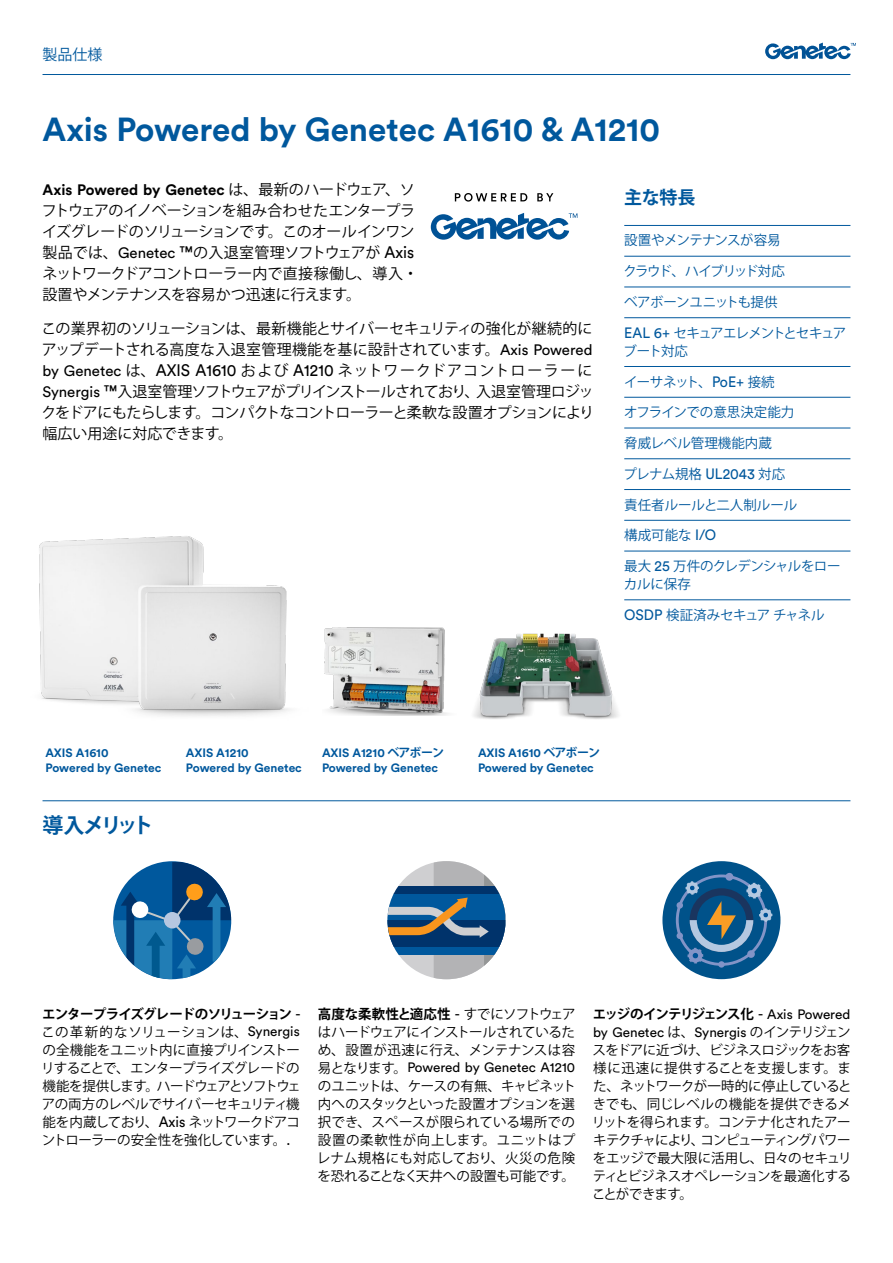
<style>
.page{position:relative;width:893px;height:1263px;background:#fff}
.page>*{position:absolute;margin:0;border:0;box-sizing:border-box;transform-origin:0 0}
.Document_title{font:700 33px "Circular Pro";color:#00589d}
.Section_Heading_-Rule_above{font:700 21px "Koz Go Pr 6 N";letter-spacing:-.17em;color:#00589d}
.Sidebar_heading{font:700 18px "Koz Go Pr 6 N";color:#00589d}
.Body_text{font:15px/21.1px "Koz Go Pr 6 N";letter-spacing:-.035em;color:#000}
.Document_type{font:15px "Koz Go Pr 6 N";color:#00589d}
.Key_benefits_text{font:13.5px/18px "Koz Go Pr 6 N";letter-spacing:-.03em;color:#000;text-align:justify}
.Side_key_features_list{font:13.5px/18px "Koz Go Pr 6 N";letter-spacing:-.02em;color:#00589d}
.Side_key_features_list-2{font:13.5px "Koz Go Pr 6 N";letter-spacing:-.04em;color:#00589d}
.Side_key_features_list-3{font:13.5px "Koz Go Pr 6 N";color:#00589d}
.Side_key_features_list-4{font:13.5px/18px "Koz Go Pr 6 N";letter-spacing:-.09em;color:#00589d}
.Side_key_features_list-5{font:13.5px "Koz Go Pr 6 N";letter-spacing:-.1em;color:#00589d}
.t1{font:700 12px/15px "Circular Pro";color:#00589d}
.s1{font-family:"Circular Pro";font-weight:700}
.s2{font-family:"Circular Pro"}
.s3{font-family:"Circular Pro";font-size:16.5px}
.s4{font-family:"Circular Pro";font-size:14.85px}
.s5{font-family:"Koz Go Pr 6 N"}
.s6{font-weight:700}
</style>
<div class="page">
<hr style="left:624px;top:225px;width:226px;height:1px;background:#00589d">
<hr style="left:624px;top:256px;width:226px;height:1px;background:#00589d">
<hr style="left:624px;top:287px;width:226px;height:1px;background:#00589d">
<hr style="left:624px;top:317px;width:226px;height:1px;background:#00589d">
<hr style="left:624px;top:366px;width:226px;height:1px;background:#00589d">
<hr style="left:624px;top:397px;width:226px;height:1px;background:#00589d">
<hr style="left:624px;top:428px;width:226px;height:1px;background:#00589d">
<hr style="left:624px;top:458px;width:226px;height:1px;background:#00589d">
<hr style="left:624px;top:489px;width:226px;height:1px;background:#00589d">
<hr style="left:624px;top:520px;width:226px;height:1px;background:#00589d">
<hr style="left:624px;top:551px;width:226px;height:1px;background:#00589d">
<hr style="left:624px;top:599px;width:226px;height:1px;background:#00589d">
<hr style="left:43px;top:74px;width:807px;height:1px;background:#00589d">
<svg style="left:765px;top:43px;width:91px;height:16px"></svg>
<hr style="left:43px;top:800px;width:807px;height:1px;background:#00589d">
<div style="left:662px;top:861px;width:118px;height:118px;background:#00528a;border-radius:50%"></div>
<div style="left:718px;top:961px;width:7px;height:7px;background:#8294c7;border-radius:50%"></div>
<svg style="left:676px;top:872px;width:96px;height:91px"></svg>
<svg style="left:113px;top:861px;width:119px;height:119px"></svg>
<div style="left:164px;top:912px;width:16px;height:16px;background:#b7c7e0;border-radius:50%"></div>
<svg style="left:387px;top:861px;width:118px;height:118px"></svg>
<svg style="left:431px;top:213px;width:146px;height:27px"></svg>
<svg style="left:455px;top:193px;width:72px;height:9px"></svg>
<svg style="left:537px;top:193px;width:16px;height:8px"></svg>
<img style="left:39px;top:536px;width:251px;height:180px">
<img style="left:324px;top:627px;width:125px;height:89px">
<img style="left:473px;top:633px;width:146px;height:86px">
<p class="Document_type" style="left:43px;top:46px;width:61px">製品仕様</p>
<p class="Document_title" style="left:43px;top:106px;width:619px">Axis Powered by Genetec A1610 &amp; A1210</p>
<p class="Body_text" style="left:42px;top:179px;width:378px"><span class="s1">Axis Powered by Genetec</span> は、最新のハードウェア、ソフトウェアのイノベーションを組み合わせたエンタープライズグレードのソリューションです。このオールインワン製品では、<span class="s2">Genetec</span> <span class="s3">™</span>の入退室管理ソフトウェアが <span class="s3">Axis</span>ネットワークドアコントローラー内で直接稼働し、導入・設置やメンテナンスを容易かつ迅速に行えます。</p>
<p class="Body_text" style="left:41px;top:318px;width:554px;text-align:justify">この業界初のソリューションは、最新機能とサイバーセキュリティの強化が継続的にアップデートされる高度な入退室管理機能を基に設計されています。<span class="s2">Axis Powered by Genetec</span> は、<span class="s3">AXIS A1610</span> および <span class="s3">A1210</span> ネットワークドアコントローラーに<span class="s2">Synergis</span> <span class="s3">™</span>入退室管理ソフトウェアがプリインストールされており、入退室管理ロジックをドアにもたらします。コンパクトなコントローラーと柔軟な設置オプションにより幅広い用途に対応できます。</p>
<p class="Sidebar_heading" style="left:624px;top:187px;width:73px">主な特長</p>
<p class="Side_key_features_list-2" style="left:624px;top:233px;width:158px">設置やメンテナンスが容易</p>
<p class="Side_key_features_list-5" style="left:623px;top:264px;width:163px">クラウド、ハイブリッド対応</p>
<p class="Side_key_features_list-2" style="left:624px;top:294px;width:155px">ベアボーンユニットも提供</p>
<p class="Side_key_features_list-4" style="left:624px;top:324px;width:224px"><span class="s4">EAL 6+</span> セキュアエレメントとセキュアブート対応</p>
<p class="Side_key_features_list-2" style="left:624px;top:374px;width:152px">イーサネット、<span class="s4">PoE+</span> 接続</p>
<p class="Side_key_features_list-3" style="left:624px;top:405px;width:172px">オフラインでの意思決定能力</p>
<p class="Side_key_features_list-3" style="left:624px;top:435px;width:149px">脅威レベル管理機能内蔵</p>
<p class="Side_key_features_list" style="left:624px;top:465px;width:163px">プレナム規格 <span class="s4">UL2043</span> 対応</p>
<p class="Side_key_features_list-3" style="left:624px;top:497px;width:175px">責任者ルールと二人制ルール</p>
<p class="Side_key_features_list" style="left:624px;top:527px;width:94px">構成可能な <span class="s4">I/O</span></p>
<p class="Side_key_features_list" style="left:624px;top:557px;width:218px">最大 <span class="s4">25</span> 万件のクレデンシャルをローカルに保存</p>
<p class="Side_key_features_list" style="left:624px;top:606px;width:202px"><span class="s4">OSDP</span> 検証済みセキュアチャネル</p>
<p class="t1" style="left:45px;top:745px;width:117px">AXIS A1610<br>Powered by Genetec</p>
<p class="t1" style="left:322px;top:745px;width:124px">AXIS A1210 <span class="s5">ベアボーン<br></span>Powered by Genetec</p>
<p class="t1" style="left:478px;top:745px;width:124px">AXIS A1610 <span class="s5">ベアボーン<br></span>Powered by Genetec</p>
<p class="t1" style="left:186px;top:745px;width:117px">AXIS A1210<br>Powered by Genetec</p>
<p class="Section_Heading_-Rule_above" style="left:43px;top:813px;width:113px">導入メリット</p>
<p class="Key_benefits_text" style="left:41px;top:1005px;width:261px"><span class="s6">エンタープライズグレードのソリューション</span> <span class="s4">-</span>この革新的なソリューションは、<span class="s2">Synergis</span>の全機能をユニット内に直接プリインストーリすることで、エンタープライズグレードの機能を提供します。ハードウェアとソフトウェアの両方のレベルでサイバーセキュリティ機能を内蔵しており、<span class="s4">Axis</span> ネットワークドアコントローラーの安全性を強化しています。<span class="s4">.</span></p>
<p class="Key_benefits_text" style="left:317px;top:1005px;width:261px"><span class="s6">高度な柔軟性と適応性</span> <span class="s4">-</span> すでにソフトウェアはハードウェアにインストールされているため、設置が迅速に行え、メンテナンスは容易となります。<span class="s2">Powered by Genetec A1210</span>のユニットは、ケースの有無、キャビネット内へのスタックといった設置オプションを選択でき、スペースが限られている場所での設置の柔軟性が向上します。ユニットはプレナム規格にも対応しており、火災の危険を恐れることなく天井への設置も可能です。</p>
<p class="Key_benefits_text" style="left:592px;top:1005px;width:261px"><span class="s6">エッジのインテリジェンス化</span> <span class="s4">-</span> <span class="s2">Axis Powered by Genetec</span> は、<span class="s2">Synergis</span> のインテリジェンスをドアに近づけ、ビジネスロジックをお客様に迅速に提供することを支援します。また、ネットワークが一時的に停止しているときでも、同じレベルの機能を提供できるメリットを得られます。コンテナ化されたアーキテクチャにより、コンピューティングパワーをエッジで最大限に活用し、日々のセキュリティとビジネスオペレーションを最適化することができます。</p>
</div>
